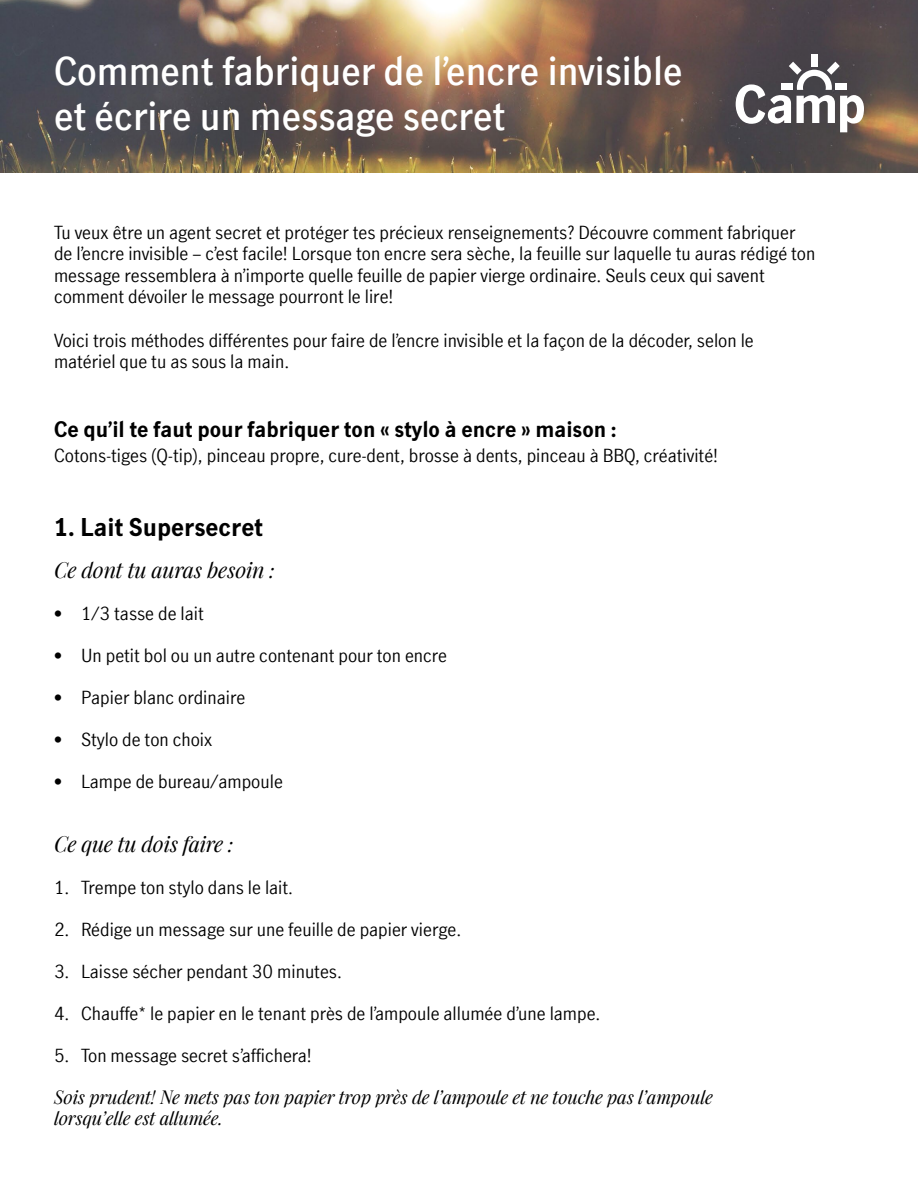
<style>
.page{position:relative;width:918px;height:1188px;background:#fff}
.page>*{position:absolute;margin:0;border:0;box-sizing:border-box;transform-origin:0 0}
.t1{font:600 37.5px/45px "Manulife JH Sans Optimized";color:#fff}
.t2{font:700 24px "Manulife JH Sans Optimized";color:#000}
.t3{font:700 21px "Manulife JH Sans Optimized";color:#000}
.t4{font:italic 21px "Manulife JH Serif Optimized";color:#000}
.t5{font:18px/21.6px "Manulife JH Sans Optimized";color:#000}
.t6{font:italic 18px/21.6px "Manulife JH Serif Optimized";color:#000}
</style>
<div class="page">
<img style="left:0;top:0;width:918px;height:173px">
<div style="left:811px;top:54px;width:6px;height:12px;background:#fff"></div>
<svg style="left:736px;top:62px;width:128px;height:70px"></svg>
<h1 class="t1" style="left:54px;top:48px;width:630px">Comment fabriquer de l’encre invisible et écrire un message secret</h1>
<p class="t5" style="left:54px;top:221px;width:763px">Tu veux être un agent secret et protéger tes précieux renseignements? Découvre comment fabriquer de l’encre invisible – c’est facile! Lorsque ton encre sera sèche, la feuille sur laquelle tu auras rédigé ton message ressemblera à n’importe quelle feuille de papier vierge ordinaire. Seuls ceux qui savent comment dévoiler le message pourront le lire!</p>
<p class="t5" style="left:54px;top:329px;width:701px">Voici trois méthodes différentes pour faire de l’encre invisible et la façon de la décoder, selon le matériel que tu as sous la main.</p>
<p class="t3" style="left:54px;top:414px;width:564px">Ce qu’il te faut pour fabriquer ton « stylo à encre » maison :</p>
<p class="t5" style="left:54px;top:444px;width:666px">Cotons-tiges (Q-tip), pinceau propre, cure-dent, brosse à dents, pinceau à BBQ, créativité!</p>
<h2 class="t2" style="left:54px;top:511px;width:211px">1. Lait Supersecret</h2>
<p class="t4" style="left:54px;top:555px;width:222px">Ce dont tu auras besoin :</p>
<p class="t5" style="left:54px;top:602px;width:151px">• 1/3 tasse de lait</p>
<p class="t5" style="left:54px;top:644px;width:395px">• Un petit bol ou un autre contenant pour ton encre</p>
<p class="t5" style="left:54px;top:686px;width:193px">• Papier blanc ordinaire</p>
<p class="t5" style="left:54px;top:728px;width:160px">• Stylo de ton choix</p>
<p class="t5" style="left:54px;top:770px;width:230px">• Lampe de bureau/ampoule</p>
<p class="t4" style="left:54px;top:829px;width:181px">Ce que tu dois faire :</p>
<p class="t5" style="left:54px;top:876px;width:241px">1. Trempe ton stylo dans le lait.</p>
<p class="t5" style="left:54px;top:918px;width:409px">2. Rédige un message sur une feuille de papier vierge.</p>
<p class="t5" style="left:54px;top:960px;width:289px">3. Laisse sécher pendant 30 minutes.</p>
<p class="t5" style="left:54px;top:1002px;width:548px">4. Chauffe* le papier en le tenant près de l’ampoule allumée d’une lampe.</p>
<p class="t5" style="left:54px;top:1044px;width:259px">5. Ton message secret s’affichera!</p>
<p class="t6" style="left:54px;top:1086px;width:660px">Sois prudent! Ne mets pas ton papier trop près de l’ampoule et ne touche pas l’ampoule lorsqu’elle est allumée.</p>
</div>
